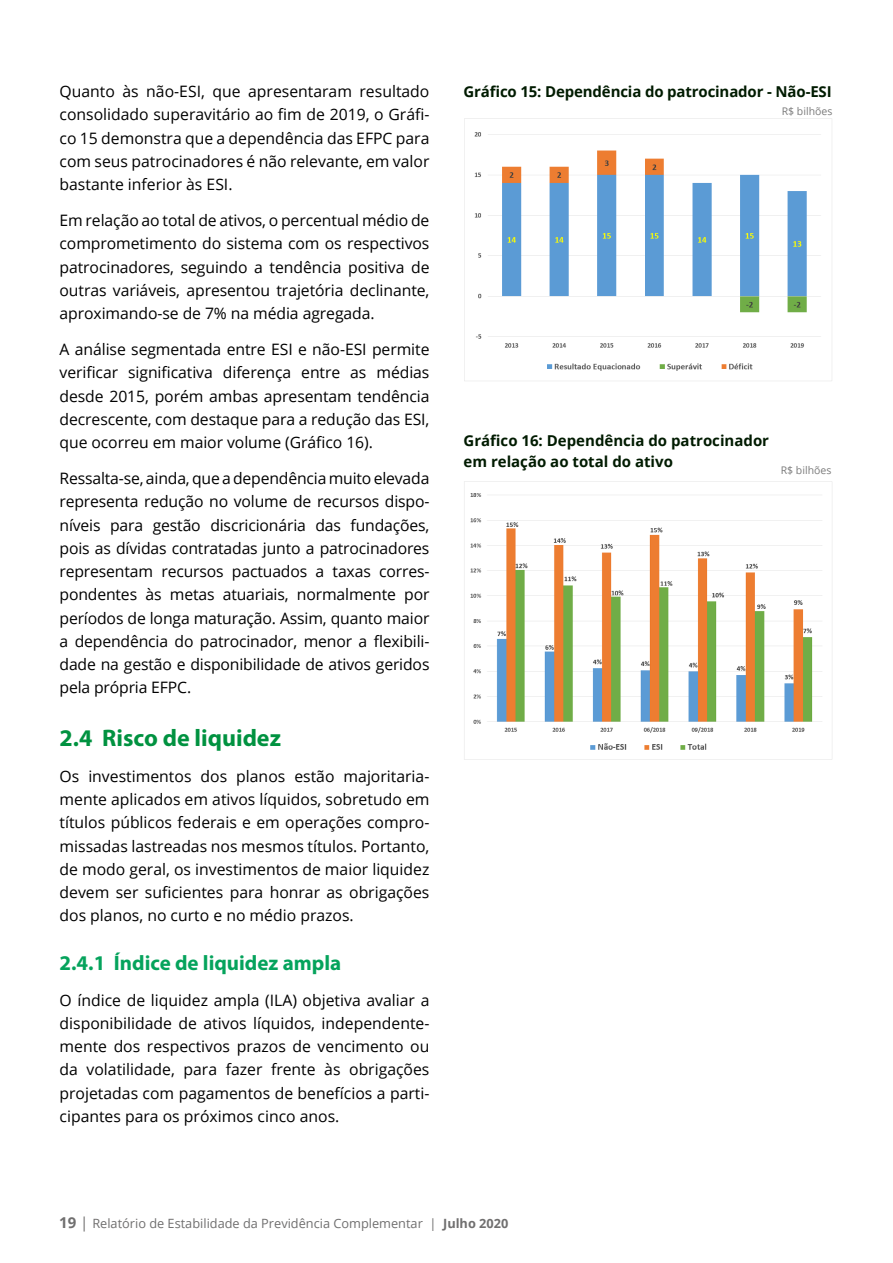
<style>
.page{position:relative;width:893px;height:1263px;background:#fff}
.page>*{position:absolute;margin:0;border:0;box-sizing:border-box;transform-origin:0 0}
.t1{font:700 24px "Myriad Pro";color:#009240}
.t2{font:700 21px "Myriad Pro";color:#05a35c}
.t3{font:15.75px/23.2px "Open Sans";letter-spacing:-.005em;color:#000;text-align:justify}
.t4{font:700 15px/21px "Open Sans";color:#001b00}
.t5{font:12.75px "Open Sans";color:#706f6f}
.t6{font:10.5px "Open Sans";color:#7b7b7b}
.s1{font-weight:700;font-size:15px}
.s2{font-size:15px}
.s3{font-weight:700}
</style>
<div class="page">
<img style="left:464px;top:118px;width:368px;height:263px">
<img style="left:464px;top:481px;width:368px;height:279px">
<p class="t3" style="left:60px;top:79px;width:371px">Quanto às não-ESI, que apresentaram resultado consolidado superavitário ao fim de 2019, o Gráfi&shy;co 15 demonstra que a dependência das EFPC para com seus patrocinadores é não relevante, em valor bastante inferior às ESI.</p>
<p class="t3" style="left:60px;top:208px;width:371px">Em relação ao total de ativos, o percentual médio de comprometimento do sistema com os respectivos patrocinadores, seguindo a tendência positiva de outras variáveis, apresentou trajetória declinante, aproximando-se de 7% na média agregada.</p>
<p class="t3" style="left:60px;top:337px;width:371px">A análise segmentada entre ESI e não-ESI permite verificar significativa diferença entre as médias desde 2015, porém ambas apresentam tendência decrescente, com destaque para a redução das ESI, que ocorreu em maior volume (Gráfico 16).</p>
<p class="t3" style="left:60px;top:466px;width:371px">Ressalta-se, ainda, que a dependência muito elevada representa redução no volume de recursos dispo&shy;níveis para gestão discricionária das fundações, pois as dívidas contratadas junto a patrocinadores representam recursos pactuados a taxas corres&shy;pondentes às metas atuariais, normalmente por períodos de longa maturação. Assim, quanto maior a dependência do patrocinador, menor a flexibili&shy;dade na gestão e disponibilidade de ativos geridos pela própria EFPC.</p>
<h1 class="t1" style="left:60px;top:722px;width:223px">2.4 Risco de liquidez</h1>
<p class="t3" style="left:60px;top:764px;width:371px">Os investimentos dos planos estão majoritaria&shy;mente aplicados em ativos líquidos, sobretudo em títulos públicos federais e em operações compro&shy;missadas lastreadas nos mesmos títulos. Portanto, de modo geral, os investimentos de maior liquidez devem ser suficientes para honrar as obrigações dos planos, no curto e no médio prazos.</p>
<h2 class="t2" style="left:60px;top:949px;width:283px">2.4.1 Índice de liquidez ampla</h2>
<p class="t3" style="left:60px;top:988px;width:371px">O índice de liquidez ampla (ILA) objetiva avaliar a disponibilidade de ativos líquidos, independente&shy;mente dos respectivos prazos de vencimento ou da volatilidade, para fazer frente às obrigações projetadas com pagamentos de benefícios a parti&shy;cipantes para os próximos cinco anos.</p>
<p class="t4" style="left:463px;top:80px;width:370px">Gráfico 15: Dependência do patrocinador - Não-ESI</p>
<p class="t6" style="left:782px;top:104px;width:52px">R$ bilhões</p>
<p class="t4" style="left:463px;top:430px;width:307px">Gráfico 16: Dependência do patrocinador em relação ao total do ativo</p>
<p class="t6" style="left:781px;top:463px;width:52px">R$ bilhões</p>
<p class="t5" style="left:59px;top:1215px;width:451px"><span class="s1">19</span> <span class="s2">|</span> Relatório de Estabilidade da Previdência Complementar | <span class="s3">Julho 2020</span></p>
</div>
